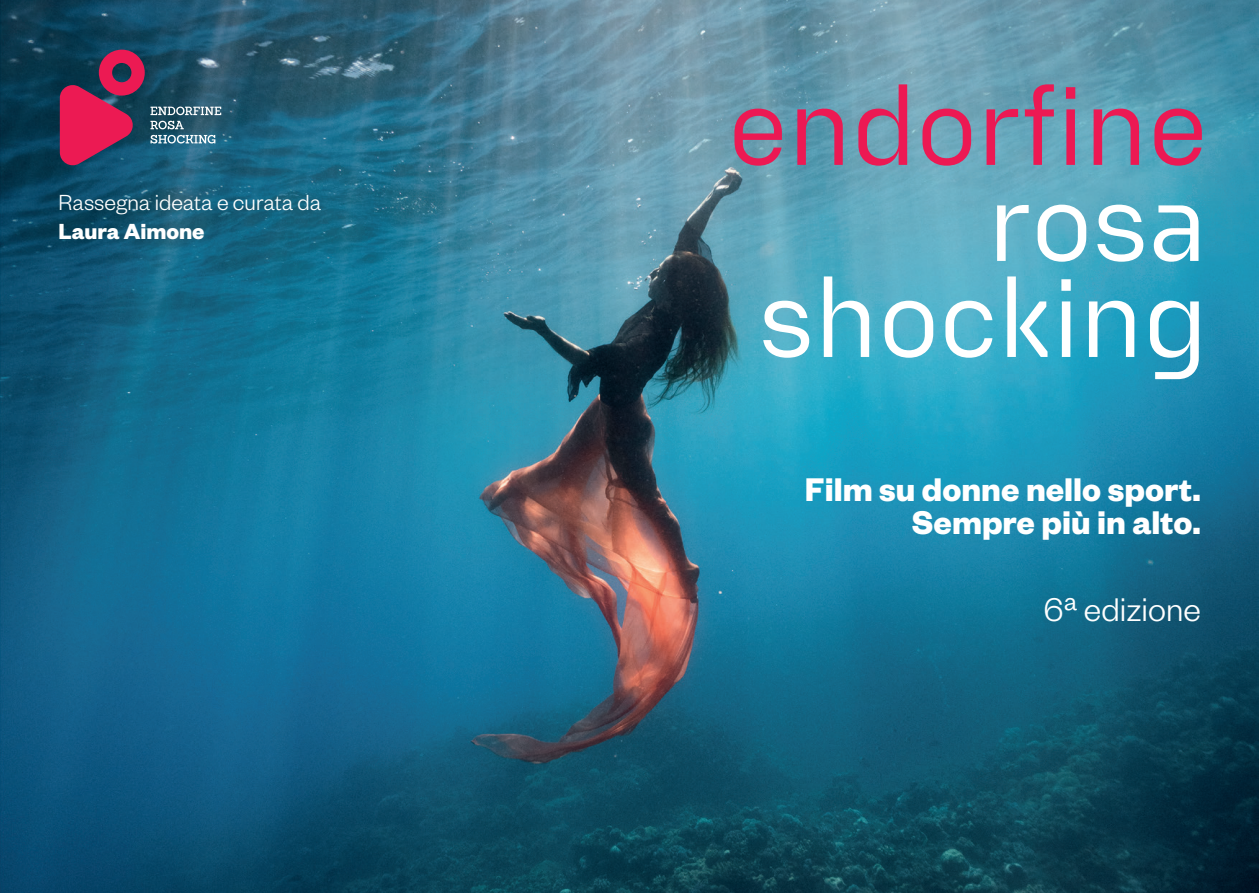
<style>
.page{position:relative;width:1259px;height:893px;background:#fff}
.page>*{position:absolute;margin:0;border:0;box-sizing:border-box;transform-origin:0 0}
.t1{font:111px/96px "Extatica";color:#fff;text-align:right}
.t2{font:111px "Extatica";color:#ec1953}
.t3{font:700 36px/33px "Founders Grotesk";color:#fff;text-align:right}
.t4{font:300 36px "Founders Grotesk";color:#fff}
.t5{font:300 24px "Founders Grotesk";color:#fff}
.t6{font:700 24px "Founders Grotesk";color:#fff}
</style>
<div class="page">
<img style="left:0;top:0;width:1259px;height:893px">
<svg style="left:60px;top:50px;width:161px;height:119px;background:#5b4666"></svg>
<p class="t5" style="left:58px;top:187px;width:264px">Rassegna ideata e curata da</p>
<p class="t6" style="left:58px;top:215px;width:148px">Laura Aimone</p>
<h1 class="t2" style="left:728px;top:62px;width:481px">endorfine</h1>
<h1 class="t1" style="left:758px;top:173px;width:451px">rosa shocking</h1>
<p class="t3" style="left:805px;top:471px;width:397px">Film su donne nello sport.<br>Sempre più in alto.</p>
<p class="t4" style="left:1044px;top:587px;width:158px">6ª edizione</p>
</div>
